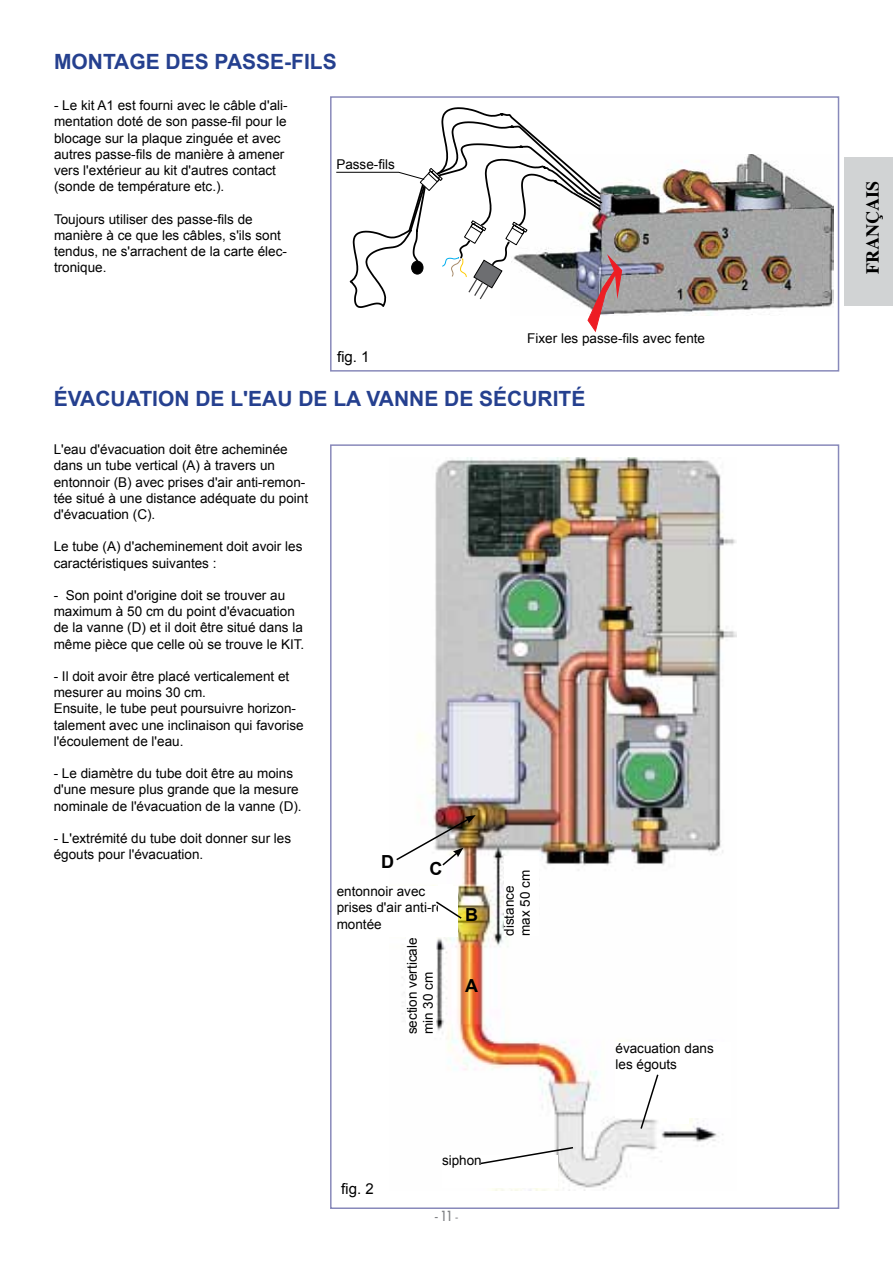
<style>
.page{position:relative;width:893px;height:1263px;background:#fff}
.page>*{position:absolute;margin:0;border:0;box-sizing:border-box;transform-origin:0 0}
.t1{font:700 21px "Arial";color:#25408f}
.t2{font:700 18px "Times";color:#000}
.t3{font:700 18px "Arial";color:#000}
.t4{font:15px "Arial";color:#000}
.t5{font:500 condensed 14.25px "Futura BT";color:#808285}
.t6{font:13.5px/16.2px "Arial";color:#000}
.t7{font:13.2px "Arial";color:#000}
.s1{font-size:12px}
</style>
<div class="page">
<div style="left:845px;top:157px;width:48px;height:149px;background:#d1d3d4"></div>
<div style="left:330px;top:96px;width:509px;height:276px;border:2px solid #8889ba"></div>
<img style="left:622px;top:154px;width:211px;height:162px">
<svg style="left:336px;top:107px;width:286px;height:224px"></svg>
<img style="left:402px;top:457px;width:335px;height:734px">
<div style="left:337px;top:886px;width:121px;height:51px;background:#fff"></div>
<img style="left:396px;top:815px;width:80px;height:52px">
<div style="left:615px;top:1043px;width:116px;height:75px;background:#fff"></div>
<div style="left:439px;top:884px;width:14px;height:35px;background:#fff"></div>
<svg style="left:436px;top:900px;width:27px;height:20px"></svg>
<svg style="left:639px;top:1074px;width:21px;height:56px"></svg>
<div style="left:668px;top:1112px;width:21px;height:11px;background:#fff"></div>
<div style="left:442px;top:1155px;width:116px;height:33px;background:#fff"></div>
<svg style="left:479px;top:1146px;width:96px;height:19px"></svg>
<div style="left:504px;top:856px;width:34px;height:80px;background:#fff"></div>
<div style="left:407px;top:936px;width:29px;height:98px;background:#fff"></div>
<div style="left:336px;top:159px;width:64px;height:12px;background:#fff"></div>
<h1 class="t1" style="left:54px;top:48px;width:284px">MONTAGE DES PASSE-FILS</h1>
<p class="t6" style="left:54px;top:98px;width:235px">- Le kit A1 est fourni avec le câble d'ali&shy;mentation doté de son passe-fil pour le blocage sur la plaque zinguée et avec autres passe-fils de manière à amener vers l'extérieur au kit d'autres contact (sonde de température etc.).</p>
<p class="t6" style="left:54px;top:211px;width:234px">Toujours utiliser des passe-fils de manière à ce que les câbles, s'ils sont tendus, ne s'arrachent de la carte élec&shy;tronique.</p>
<p class="t6" style="left:336px;top:156px;width:60px">Passe-fils</p>
<p class="t7" style="left:339px;top:159px;width:61px">Passacavi</p>
<p class="t4" style="left:337px;top:347px;width:34px">fig. 1</p>
<p class="t6" style="left:527px;top:330px;width:179px">Fixer les passe-fils avec fente</p>
<p class="t7" style="left:530px;top:334px;width:173px">Fissare i passacavi con asola</p>
<h1 class="t1" style="left:54px;top:385px;width:533px">ÉVACUATION DE L'EAU DE LA VANNE DE SÉCURITÉ</h1>
<p class="t6" style="left:54px;top:441px;width:256px">L'eau d'évacuation doit être acheminée dans un tube vertical (A) à travers un entonnoir (B) avec prises d'air anti-remon&shy;tée situé à une distance adéquate du point d'évacuation (C).</p>
<p class="t6" style="left:54px;top:539px;width:250px">Le tube (A) d'acheminement doit avoir les caractéristiques suivantes :</p>
<p class="t6" style="left:54px;top:587px;width:252px">- Son point d'origine doit se trouver au maximum à 50 cm du point d'évacuation de la vanne (D) et il doit être situé dans la même pièce que celle où se trouve le KIT.</p>
<p class="t6" style="left:54px;top:668px;width:251px">- Il doit avoir être placé verticalement et mesurer au moins 30 cm.<br>Ensuite, le tube peut poursuivre horizon&shy;talement avec une inclinaison qui favorise l'écoulement de l'eau.</p>
<p class="t6" style="left:54px;top:765px;width:249px">- Le diamètre du tube doit être au moins d'une mesure plus grande que la mesure nominale de l'évacuation de la vanne (D).</p>
<p class="t6" style="left:54px;top:830px;width:239px">- L'extrémité du tube doit donner sur les égouts pour l'évacuation.</p>
<h2 class="t3" style="left:381px;top:850px;width:14px">D</h2>
<p class="t6" style="left:337px;top:883px;width:113px">entonnoir avec prises d'air anti-re&shy;montée</p>
<h2 class="t3" style="left:430px;top:857px;width:14px">C</h2>
<p class="t6" style="left:404px;top:1034px;width:98px;rotate:-90deg">section verticale min 30 cm</p>
<h2 class="t3" style="left:465px;top:903px;width:14px">B</h2>
<h2 class="t3" style="left:465px;top:974px;width:14px">A</h2>
<p class="t6" style="left:501px;top:936px;width:68px;rotate:-90deg">distance max 50 cm</p>
<p class="t4" style="left:341px;top:1179px;width:34px">fig. 2</p>
<p class="t6" style="left:442px;top:1153px;width:41px">siphon</p>
<p class="t5" style="left:434px;top:1207px;width:26px">- 11 <span class="s1">-</span></p>
<p class="t6" style="left:615px;top:1040px;width:100px">évacuation dans les égouts</p>
<h2 class="t2" style="left:861px;top:274px;width:94px;rotate:-90deg">FRANÇAIS</h2>
</div>
